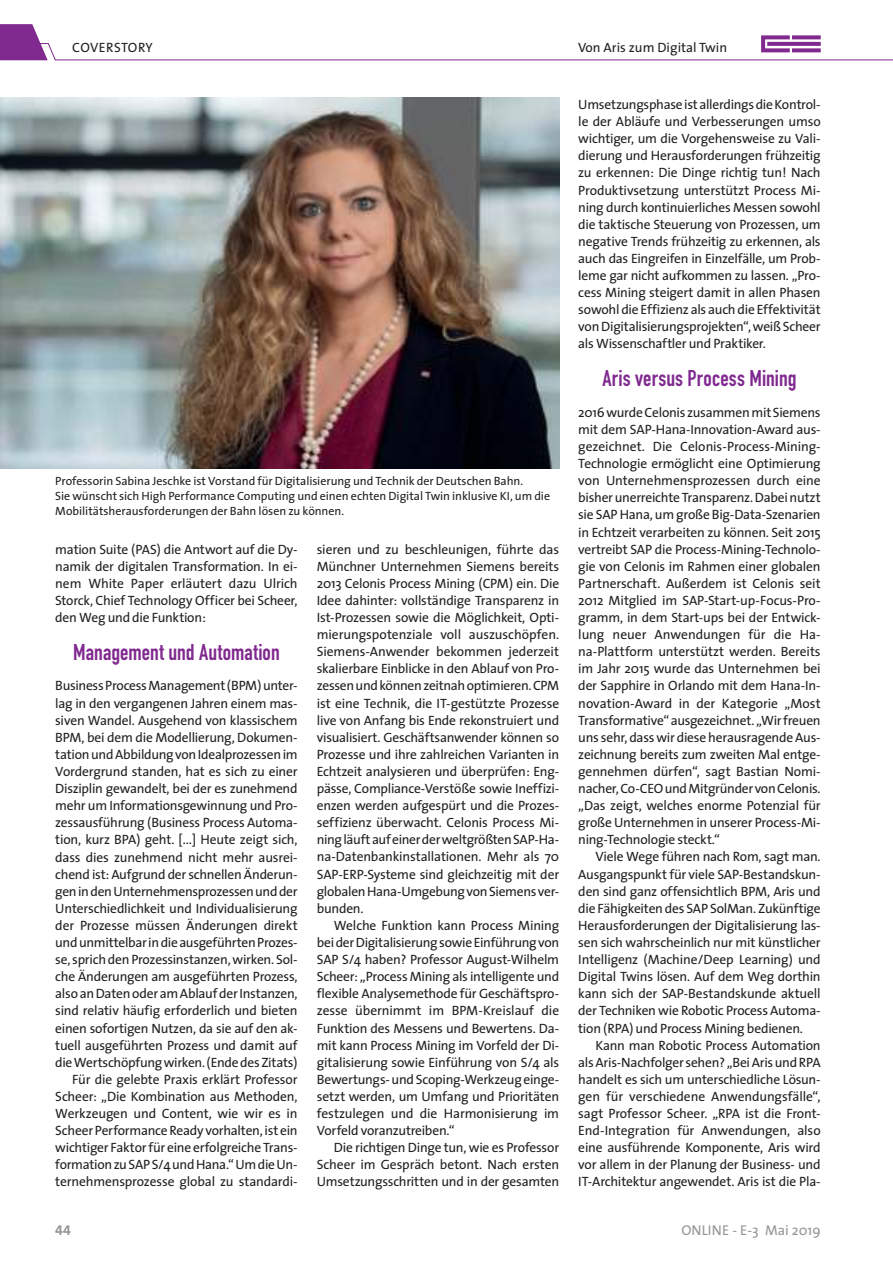
<style>
.page{position:relative;width:893px;height:1263px;background:#fff}
.page>*{position:absolute;margin:0;border:0;box-sizing:border-box;transform-origin:0 0}
.t1{font:700 22.5px "DIN Condensed";letter-spacing:.005em;color:#80298f}
.t2{font:14.25px "The Sans";color:#939597}
.t3{font:14.25px "The Sans Bold Expert";color:#939597}
.t4{font:13.5px/17.1px "The Sans";letter-spacing:-.02em;color:#221f1f;text-align:justify}
.t5{font:13.5px "The Sans";color:#221f1f}
.t6{font:13.5px "The Sans";letter-spacing:.015em;color:#221f1f}
.t7{font:12px/15px "The Sans";letter-spacing:-.005em;color:#221f1f}
</style>
<div class="page">
<svg style="left:0;top:24px;width:893px;height:37px"></svg>
<img style="left:0;top:98px;width:559px;height:370px">
<p class="t6" style="left:72px;top:43px;width:82px">COVERSTORY</p>
<p class="t5" style="left:578px;top:43px;width:151px">Von Aris zum Digital Twin</p>
<p class="t7" style="left:55px;top:474px;width:496px">Professorin Sabina Jeschke ist Vorstand für Digitalisierung und Technik der Deutschen Bahn.<br>Sie wünscht sich High Performance Computing und einen echten Digital Twin inklusive KI, um die<br>Mobilitätsherausforderungen der Bahn lösen zu können.</p>
<p class="t4" style="left:55px;top:541px;width:244px">mation Suite (PAS) die Antwort auf die Dy&shy;namik der digitalen Transformation. In ei&shy;nem White Paper erläutert dazu Ulrich Storck, Chief Technology Officer bei Scheer, den Weg und die Funktion:</p>
<h1 class="t1" style="left:73px;top:644px;width:208px">Management und Automation</h1>
<p class="t4" style="left:55px;top:678px;width:244px;text-align:right">Business Process Management (BPM) unter&shy;lag in den vergangenen Jahren einem mas&shy;siven Wandel. Ausgehend von klassischem BPM, bei dem die Modellierung, Dokumen&shy;tation und Abbildung von Idealprozessen im Vordergrund standen, hat es sich zu einer Disziplin gewandelt, bei der es zunehmend mehr um Informationsgewinnung und Pro&shy;zessausführung (Business Process Automa&shy;tion, kurz BPA) geht. [...] Heute zeigt sich, dass dies zunehmend nicht mehr ausrei&shy;chend ist: Aufgrund der schnellen Änderun&shy;gen in den Unternehmensprozessen und der Unterschiedlichkeit und Individualisierung der Prozesse müssen Änderungen direkt und unmittelbar in die ausgeführten Prozes&shy;se, sprich den Prozessinstanzen, wirken. Sol&shy;che Änderungen am ausgeführten Prozess, also an Daten oder am Ablauf der Instanzen, sind relativ häufig erforderlich und bieten einen sofortigen Nutzen, da sie auf den ak&shy;tuell ausgeführten Prozess und damit auf die Wertschöpfung wirken. (Ende des Zitats)<br>Für die gelebte Praxis erklärt Professor Scheer: „Die Kombination aus Methoden, Werkzeugen und Content, wie wir es in Scheer Performance Ready vorhalten, ist ein wichtiger Faktor für eine erfolgreiche Trans&shy;formation zu SAP S/4 und Hana.“ Um die Un&shy;ternehmensprozesse global zu standardi-</p>
<p class="t4" style="left:317px;top:541px;width:244px">sieren und zu beschleunigen, führte das Münchner Unternehmen Siemens bereits 2013 Celonis Process Mining (CPM) ein. Die Idee dahinter: vollständige Transparenz in Ist-Prozessen sowie die Möglichkeit, Opti&shy;mierungspotenziale voll auszuschöpfen.<br>Siemens-Anwender bekommen jederzeit skalierbare Einblicke in den Ablauf von Pro&shy;zessen und können zeitnah optimieren. CPM ist eine Technik, die IT-gestützte Prozesse live von Anfang bis Ende rekonstruiert und visualisiert. Geschäftsanwender können so Prozesse und ihre zahlreichen Varianten in Echtzeit analysieren und überprüfen: Eng&shy;pässe, Compliance-Verstöße sowie Ineffizi&shy;enzen werden aufgespürt und die Prozes&shy;seffizienz überwacht. Celonis Process Mi&shy;ning läuft auf einer der weltgrößten SAP-Ha&shy;na-Datenbankinstallationen. Mehr als 70<br>SAP-ERP-Systeme sind gleichzeitig mit der globalen Hana-Umgebung von Siemens ver&shy;bunden.</p>
<p class="t4" style="left:317px;top:917px;width:244px;text-indent:17px">Welche Funktion kann Process Mining bei der Digitalisierung sowie Einführung von SAP S/4 haben? Professor August-Wilhelm Scheer: „Process Mining als intelligente und flexible Analysemethode für Geschäftspro&shy;zesse übernimmt im BPM-Kreislauf die Funktion des Messens und Bewertens. Da&shy;mit kann Process Mining im Vorfeld der Di&shy;gitalisierung sowie Einführung von S/4 als Bewertungs- und Scoping-Werkzeug einge&shy;setzt werden, um Umfang und Prioritäten festzulegen und die Harmonisierung im Vorfeld voranzutreiben.“</p>
<p class="t4" style="left:317px;top:1140px;width:244px;text-indent:17px">Die richtigen Dinge tun, wie es Professor Scheer im Gespräch betont. Nach ersten Umsetzungsschritten und in der gesamten</p>
<p class="t4" style="left:578px;top:96px;width:244px">Umsetzungsphase ist allerdings die Kontrol&shy;le der Abläufe und Verbesserungen umso wichtiger, um die Vorgehensweise zu Vali&shy;dierung und Herausforderungen frühzeitig zu erkennen: Die Dinge richtig tun! Nach Produktivsetzung unterstützt Process Mi&shy;ning durch kontinuierliches Messen sowohl die taktische Steuerung von Prozessen, um negative Trends frühzeitig zu erkennen, als auch das Eingreifen in Einzelfälle, um Prob&shy;leme gar nicht aufkommen zu lassen. „Pro&shy;cess Mining steigert damit in allen Phasen sowohl die Effizienz als auch die Effektivität von Digitalisierungsprojekten“, weiß Scheer als Wissenschaftler und Praktiker.</p>
<h1 class="t1" style="left:602px;top:370px;width:196px">Aris versus Process Mining</h1>
<p class="t4" style="left:578px;top:404px;width:244px">2016 wurde Celonis zusammen mit Siemens mit dem SAP-Hana-Innovation-Award aus&shy;gezeichnet. Die Celonis-Process-Mining-Technologie ermöglicht eine Optimierung von Unternehmensprozessen durch eine bisher unerreichte Transparenz. Dabei nutzt sie SAP Hana, um große Big-Data-Szenarien in Echtzeit verarbeiten zu können. Seit 2015 vertreibt SAP die Process-Mining-Technolo&shy;gie von Celonis im Rahmen einer globalen Partnerschaft. Außerdem ist Celonis seit 2012 Mitglied im SAP-Start-up-Focus-Pro&shy;gramm, in dem Start-ups bei der Entwick&shy;lung neuer Anwendungen für die Ha&shy;na-Plattform unterstützt werden. Bereits im Jahr 2015 wurde das Unternehmen bei der Sapphire in Orlando mit dem Hana-In&shy;novation-Award in der Kategorie „Most Transformative“ ausgezeichnet. „Wir freuen uns sehr, dass wir diese herausragende Aus&shy;zeichnung bereits zum zweiten Mal entge&shy;gennehmen dürfen“, sagt Bastian Nomi&shy;nacher, Co-CEO und Mitgründer von Celonis. „Das zeigt, welches enorme Potenzial für große Unternehmen in unserer Process-Mi&shy;ning-Technologie steckt.“</p>
<p class="t4" style="left:578px;top:849px;width:244px;text-indent:17px">Viele Wege führen nach Rom, sagt man.<br>Ausgangspunkt für viele SAP-Bestandskun&shy;den sind ganz offensichtlich BPM, Aris und die Fähigkeiten des SAP SolMan. Zukünftige Herausforderungen der Digitalisierung las&shy;sen sich wahrscheinlich nur mit künstlicher Intelligenz (Machine/Deep Learning) und Digital Twins lösen. Auf dem Weg dorthin kann sich der SAP-Bestandskunde aktuell der Techniken wie Robotic Process Automa&shy;tion (RPA) und Process Mining bedienen.</p>
<p class="t4" style="left:578px;top:1037px;width:244px;text-indent:17px">Kann man Robotic Process Automation als Aris-Nachfolger sehen? „Bei Aris und RPA handelt es sich um unterschiedliche Lösun&shy;gen für verschiedene Anwendungsfälle“, sagt Professor Scheer. „RPA ist die Front-End-Integration für Anwendungen, also eine ausführende Komponente, Aris wird vor allem in der Planung der Business- und IT-Architektur angewendet. Aris ist die Pla-</p>
<p class="t3" style="left:55px;top:1222px;width:17px">44</p>
<p class="t2" style="left:681px;top:1223px;width:141px">ONLINE - E-3 Mai 2019</p>
</div>
